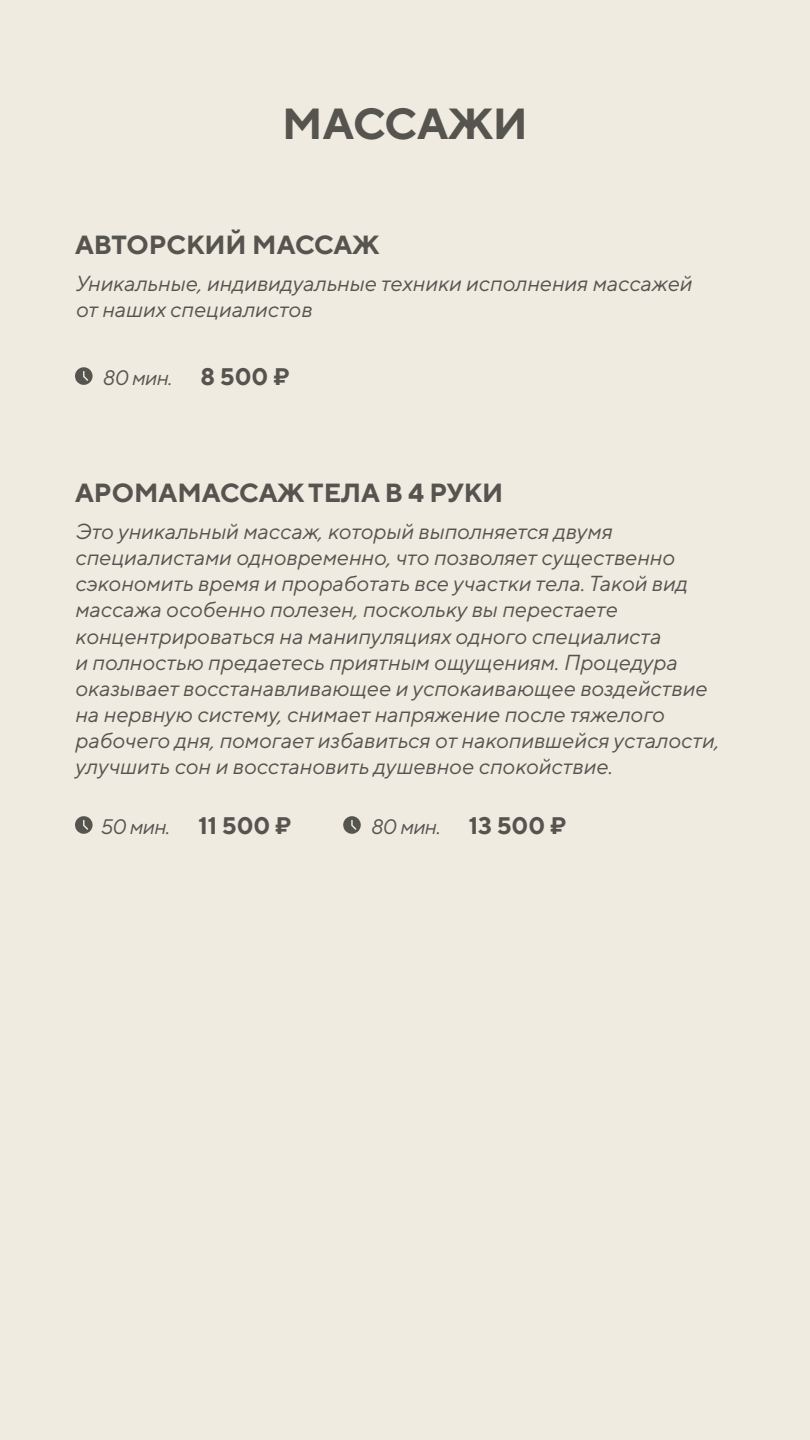
<style>
.page{position:relative;width:810px;height:1440px;background:#f0ebe1}
.page>*{position:absolute;margin:0;border:0;box-sizing:border-box;transform-origin:0 0}
.t1{font:700 43.5px "TT Norms Pro";color:#56544e}
.t2{font:700 26.25px "TT Norms Pro";color:#56544e}
.t3{font:italic 21.75px/26.1px "TT Norms Pro";color:#56544e}
.t4{font:italic 21px "TT Norms Pro";letter-spacing:-.03em;color:#56544e}
.s1{font-weight:700;font-style:normal;font-size:24px}
</style>
<div class="page">
<svg style="left:75px;top:367px;width:18px;height:18px"></svg>
<svg style="left:75px;top:816px;width:18px;height:18px"></svg>
<svg style="left:343px;top:816px;width:18px;height:18px"></svg>
<h1 class="t1" style="left:282px;top:95px;width:247px">МАССАЖИ</h1>
<p class="t2" style="left:75px;top:227px;width:306px">АВТОРСКИЙ МАССАЖ</p>
<p class="t3" style="left:75px;top:269px;width:618px">Уникальные, индивидуальные техники исполнения массажей от наших специалистов</p>
<p class="t4" style="left:102px;top:364px;width:189px">80 мин. <span class="s1">8 500 ₽</span></p>
<p class="t2" style="left:75px;top:475px;width:430px">АРОМАМАССАЖ ТЕЛА В 4 РУКИ</p>
<p class="t3" style="left:74px;top:518px;width:646px">Это уникальный массаж, который выполняется двумя специалистами одновременно, что позволяет существенно сэкономить время и проработать все участки тела. Такой вид массажа особенно полезен, поскольку вы перестаете концентрироваться на манипуляциях одного специалиста<br>и полностью предаетесь приятным ощущениям. Процедура оказывает восстанавливающее и успокаивающее воздействие на нервную систему, снимает напряжение после тяжелого рабочего дня, помогает избавиться от накопившейся усталости, улучшить сон и восстановить душевное спокойствие.</p>
<p class="t4" style="left:99px;top:813px;width:194px">50 мин. <span class="s1">11 500 ₽</span></p>
<p class="t4" style="left:370px;top:813px;width:198px">80 мин. <span class="s1">13 500 ₽</span></p>
</div>
